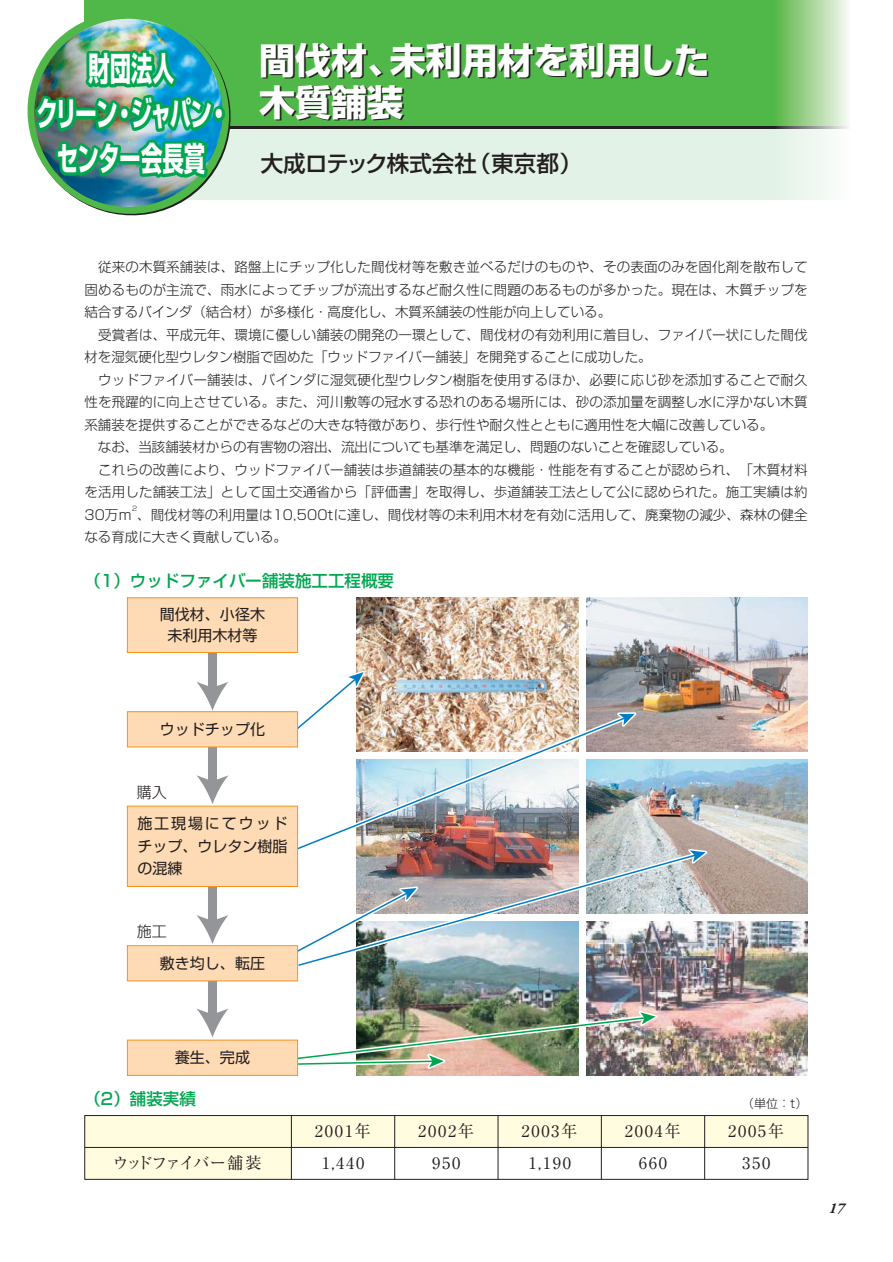
<style>
.page{position:relative;width:893px;height:1262px;background:#fff}
.page>*{position:absolute;margin:0;border:0;box-sizing:border-box;transform-origin:0 0}
.t1{font:700 36px/42px "Shin Go";color:#fff}
.t2{font:700 33px/45px "Shin Go";letter-spacing:-.03em;color:#fff;text-align:center;scale:.65 1}
.t3{font:500 22.5px "Shin Go";color:#231f20}
.t4{font:16.5px/31.5px "Ryumin";letter-spacing:.1em;color:#231f20;text-align:center}
.t5{font:500 16.5px "Shin Go";color:#00a650}
.t6{font:16.5px "Ryumin";letter-spacing:-.125em;color:#231f20}
.t7{font:15px/22.5px "Shin Go";color:#231f20;text-align:center}
.t8{font:300 15px "Shin Go";color:#231f20}
.t9{font:italic 700 15px "Adobe Garamond";color:#231f20}
.t10{font:300 13.5px/22.5px "Shin Go";letter-spacing:.01em;color:#231f20}
.t11{font:300 12px "Shin Go";color:#231f20}
.t12{font:300 6.75px "Shin Go";color:#231f20}
</style>
<div class="page">
<img style="left:586px;top:597px;width:221px;height:154px">
<img style="left:357px;top:597px;width:221px;height:71px">
<img style="left:710px;top:759px;width:97px;height:154px">
<img style="left:586px;top:921px;width:221px;height:154px">
<img style="left:357px;top:969px;width:221px;height:106px">
<div style="left:84px;top:128px;width:766px;height:72px;background:#e3f2e7"></div>
<svg style="left:253px;top:0;width:595px;height:127px;background:#59ba51"></svg>
<svg style="left:253px;top:127px;width:595px;height:1px"></svg>
<img style="left:27px;top:0;width:224px;height:216px">
<img style="left:125px;top:19px;width:93px;height:65px">
<svg style="left:298px;top:966px;width:401px;height:3px"></svg>
<img style="left:280px;top:668px;width:430px;height:298px">
<img style="left:298px;top:1007px;width:361px;height:66px">
<div style="left:208px;top:643px;width:9px;height:47px;background:#939598"></div>
<svg style="left:196px;top:682px;width:32px;height:28px"></svg>
<div style="left:208px;top:737px;width:9px;height:47px;background:#939598"></div>
<svg style="left:196px;top:775px;width:32px;height:29px"></svg>
<div style="left:208px;top:876px;width:9px;height:47px;background:#939598"></div>
<svg style="left:196px;top:915px;width:32px;height:29px"></svg>
<div style="left:208px;top:970px;width:9px;height:47px;background:#939598"></div>
<svg style="left:196px;top:1008px;width:32px;height:29px"></svg>
<div style="left:127px;top:597px;width:171px;height:56px;background:#fedbb4;border:1px solid #f7931d"></div>
<div style="left:127px;top:711px;width:171px;height:36px;background:#fedbb4;border:1px solid #f7931d"></div>
<div style="left:127px;top:805px;width:171px;height:82px;background:#fedbb4;border:1px solid #f7931d"></div>
<div style="left:127px;top:945px;width:171px;height:36px;background:#fedbb4;border:1px solid #f7931d"></div>
<div style="left:127px;top:1039px;width:171px;height:36px;background:#fedbb4"></div>
<div style="left:85px;top:1115px;width:723px;height:32px;background:#fffcdf"></div>
<div style="left:85px;top:1147px;width:206px;height:32px;background:#fffcdf"></div>
<div style="left:84px;top:1115px;width:724px;height:64px;border:1px solid #231f20"></div>
<hr style="left:85px;top:1147px;width:723px;height:1px;background:#231f20">
<hr style="left:291px;top:1115px;width:1px;height:64px;background:#231f20">
<hr style="left:394px;top:1115px;width:1px;height:64px;background:#231f20">
<hr style="left:497px;top:1115px;width:1px;height:64px;background:#231f20">
<hr style="left:601px;top:1115px;width:1px;height:64px;background:#231f20">
<hr style="left:704px;top:1115px;width:1px;height:64px;background:#231f20">
<h2 class="t2" style="left:36px;top:51px;width:299px">財団法人<br>クリーン・ジャパン・センター会長賞</h2>
<h1 class="t1" style="left:259px;top:44px;width:452px">間伐材、未利用材を利用した木質舗装</h1>
<h3 class="t3" style="left:261px;top:155px;width:323px">大成ロテック株式会社（東京都）</h3>
<p class="t10" style="left:84px;top:258px;width:724px">　従来の木質系舗装は、路盤上にチップ化した間伐材等を敷き並べるだけのものや、その表面のみを固化剤を散布して固めるものが主流で、雨水によってチップが流出するなど耐久性に問題のあるものが多かった。現在は、木質チップを結合するバインダ（結合材）が多様化・高度化し、木質系舗装の性能が向上している。<br>　受賞者は、平成元年、環境に優しい舗装の開発の一環として、間伐材の有効利用に着目し、ファイバー状にした間伐材を湿気硬化型ウレタン樹脂で固めた「ウッドファイバー舗装」を開発することに成功した。<br>　ウッドファイバー舗装は、バインダに湿気硬化型ウレタン樹脂を使用するほか、必要に応じ砂を添加することで耐久性を飛躍的に向上させている。また、河川敷等の冠水する恐れのある場所には、砂の添加量を調整し水に浮かない木質系舗装を提供することができるなどの大きな特徴があり、歩行性や耐久性とともに適用性を大幅に改善している。<br>　なお、当該舗装材からの有害物の溶出、流出についても基準を満足し、問題のないことを確認している。<br>　これらの改善により、ウッドファイバー舗装は歩道舗装の基本的な機能・性能を有することが認められ、「木質材料を活用した舗装工法」として国土交通省から「評価書」を取得し、歩道舗装工法として公に認められた。施工実績は約30万ｍ、間伐材等の利用量は10,500tに達し、間伐材等の未利用木材を有効に活用して、廃棄物の減少、森林の健全</p>
<p class="t12" style="left:132px;top:506px;width:7px">2</p>
<p class="t10" style="left:84px;top:528px;width:204px">なる育成に大きく貢献している。</p>
<p class="t5" style="left:84px;top:575px;width:311px">（1）ウッドファイバー舗装施工工程概要</p>
<p class="t7" style="left:160px;top:605px;width:106px;line-height:21px">間伐材、小径木未利用木材等</p>
<p class="t7" style="left:160px;top:719px;width:106px">ウッドチップ化</p>
<p class="t8" style="left:137px;top:786px;width:31px">購入</p>
<p class="t7" style="left:137px;top:814px;width:152px;text-align:justify">施工現場にてウッドチップ、ウレタン樹脂の混練</p>
<p class="t8" style="left:137px;top:925px;width:31px">施工</p>
<p class="t7" style="left:160px;top:953px;width:106px">敷き均し、転圧</p>
<p class="t7" style="left:175px;top:1048px;width:76px">養生、完成</p>
<p class="t5" style="left:84px;top:1092px;width:113px">（2）舗装実績</p>
<p class="t6" style="left:112px;top:1156px;width:151px">ウッドファイバー舗装</p>
<p class="t11" style="left:742px;top:1099px;width:67px">（単位：t）</p>
<p class="t4" style="left:315px;top:1117px;width:58px">2001年<br>1,440</p>
<p class="t4" style="left:418px;top:1117px;width:58px">2002年<br>950</p>
<p class="t4" style="left:521px;top:1117px;width:58px">2003年<br>1,190</p>
<p class="t4" style="left:625px;top:1117px;width:58px">2004年<br>660</p>
<p class="t4" style="left:728px;top:1117px;width:58px">2005年<br>350</p>
<p class="t9" style="left:828px;top:1202px;width:17px">17</p>
</div>
